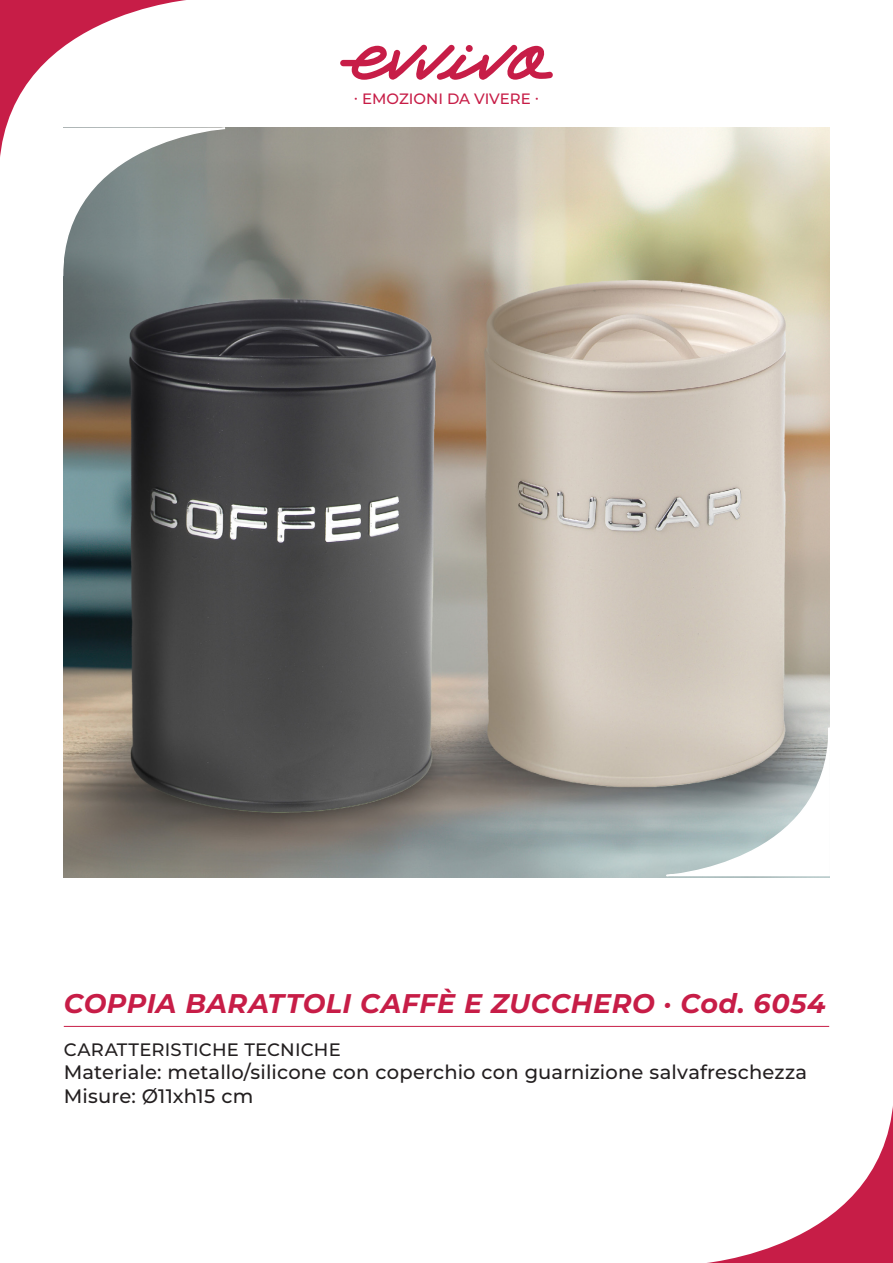
<style>
.page{position:relative;width:893px;height:1263px;background:#fff}
.page>*{position:absolute;margin:0;border:0;box-sizing:border-box;transform-origin:0 0}
.t1{font:italic 700 27px "Montserrat";letter-spacing:.015em;color:#c71d47}
.t2{font:500 19.5px/23.4px "Montserrat";letter-spacing:.005em;color:#231f20}
.t3{font:500 18px "Montserrat";letter-spacing:.015em;color:#231f20}
.t4{font:500 15px "Montserrat";color:#c71d47}
</style>
<div class="page">
<img style="left:64px;top:128px;width:765px;height:749px">
<svg style="left:340px;top:45px;width:213px;height:35px"></svg>
<hr style="left:64px;top:1026px;width:765px;height:1px;background:#c71d47">
<svg style="left:0;top:0;width:227px;height:278px"></svg>
<svg style="left:707px;top:1106px;width:186px;height:157px"></svg>
<svg style="left:665px;top:726px;width:165px;height:151px"></svg>
<p class="t4" style="left:354px;top:88px;width:187px">· EMOZIONI DA VIVERE ·</p>
<h1 class="t1" style="left:64px;top:984px;width:764px">COPPIA BARATTOLI CAFFÈ E ZUCCHERO · Cod. 6054</h1>
<p class="t3" style="left:64px;top:1037px;width:278px">CARATTERISTICHE TECNICHE</p>
<p class="t2" style="left:64px;top:1060px;width:745px">Materiale: metallo/silicone con coperchio con guarnizione salvafreschezza<br>Misure: Ø11xh15 cm</p>
</div>
